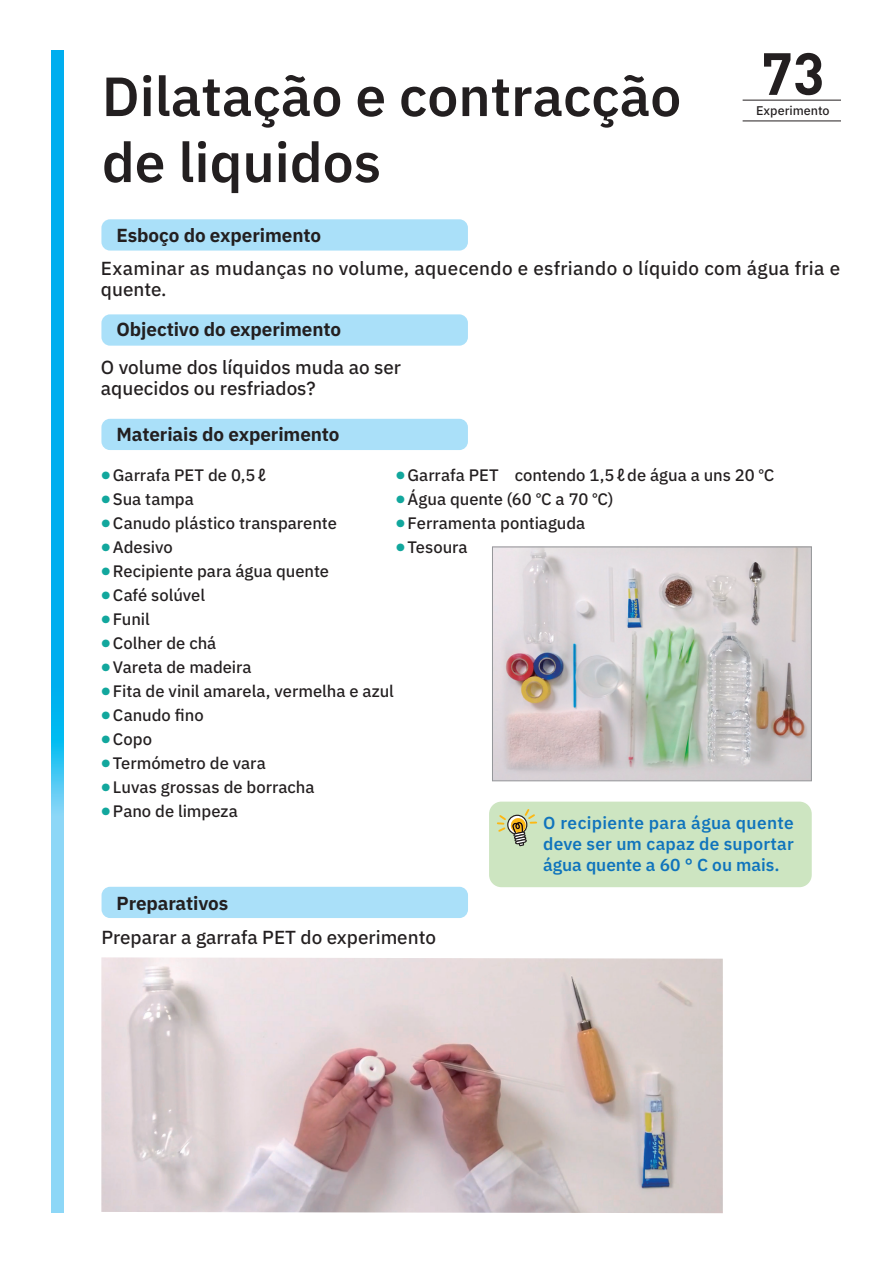
<style>
.page{position:relative;width:893px;height:1263px;background:#fff}
.page>*{position:absolute;margin:0;border:0;box-sizing:border-box;transform-origin:0 0}
.t1{font:700 58.5px "DIN";color:#231f20}
.t2{font:52.5px/66px "IBM Plex Sans JP Sm Bld";color:#231f20}
.t3{font:18px/21px "IBM Plex Sans JP Medm";color:#231f20}
.t4{font:700 18px "IBM Plex Sans JP";letter-spacing:-.005em;color:#231f20}
.t5{font:18px/21px "IBM Plex Sans JP Medm";letter-spacing:.02em;color:#231f20}
.t6{font:16.5px/21px "IBM Plex Sans JP Sm Bld";letter-spacing:.01em;color:#1074bc;text-align:justify}
.t7{font:15.9px "IBM Plex Sans JP Medm";color:#231f20}
.t8{font:12px "IBM Plex Sans JP Medm";color:#231f20}
</style>
<div class="page">
<svg style="left:51px;top:50px;width:13px;height:1162px;background:#34bef2"></svg>
<img style="left:494px;top:549px;width:316px;height:230px">
<div style="left:492px;top:547px;width:320px;height:234px;border:1px solid #95979a"></div>
<img style="left:101px;top:957px;width:622px;height:256px">
<hr style="left:743px;top:100px;width:98px;height:1px;background:#231f20">
<hr style="left:743px;top:121px;width:98px;height:1px;background:#231f20">
<div style="left:489px;top:802px;width:323px;height:85px;background:#cde5c1;border-radius:12px"></div>
<svg style="left:497px;top:809px;width:40px;height:38px"></svg>
<div style="left:101px;top:314px;width:367px;height:32px;background:#aae0f9;border-radius:9px"></div>
<div style="left:101px;top:219px;width:367px;height:32px;background:#aae0f9;border-radius:9px"></div>
<div style="left:101px;top:419px;width:367px;height:31px;background:#aae0f9;border-radius:9px"></div>
<div style="left:102px;top:887px;width:366px;height:31px;background:#aae0f9;border-radius:9px"></div>
<h2 class="t2" style="left:102px;top:60px;width:581px">Dilatação e contracção de liquidos</h2>
<p class="t4" style="left:117px;top:221px;width:206px">Esboço do experimento</p>
<h1 class="t1" style="left:761px;top:35px;width:65px">73</h1>
<p class="t8" style="left:756px;top:102px;width:75px">Experimento</p>
<p class="t5" style="left:101px;top:257px;width:741px">Examinar as mudanças no volume, aquecendo e esfriando o líquido com água fria e quente.</p>
<p class="t4" style="left:117px;top:316px;width:226px">Objectivo do experimento</p>
<p class="t3" style="left:101px;top:355px;width:302px">O volume dos líquidos muda ao ser aquecidos ou resfriados?</p>
<p class="t4" style="left:117px;top:421px;width:225px">Materiais do experimento</p>
<p class="t7" style="left:396px;top:464px;width:380px"><sup>●</sup> Garrafa PET　contendo 1,5ℓde água a uns 20 ℃</p>
<p class="t7" style="left:396px;top:488px;width:219px"><sup>●</sup> Água quente (60 ℃ a 70 ℃)</p>
<p class="t7" style="left:396px;top:512px;width:191px"><sup>●</sup> Ferramenta pontiaguda</p>
<p class="t7" style="left:396px;top:536px;width:73px"><sup>●</sup> Tesoura</p>
<p class="t7" style="left:101px;top:464px;width:170px"><sup>●</sup> Garrafa PET de 0,5ℓ</p>
<p class="t7" style="left:101px;top:488px;width:94px"><sup>●</sup> Sua tampa</p>
<p class="t7" style="left:101px;top:512px;width:237px"><sup>●</sup> Canudo plástico transparente</p>
<p class="t7" style="left:101px;top:536px;width:73px"><sup>●</sup> Adesivo</p>
<p class="t7" style="left:101px;top:560px;width:229px"><sup>●</sup> Recipiente para água quente</p>
<p class="t7" style="left:101px;top:584px;width:106px"><sup>●</sup> Café solúvel</p>
<p class="t7" style="left:101px;top:608px;width:50px"><sup>●</sup> Funil</p>
<p class="t7" style="left:101px;top:632px;width:117px"><sup>●</sup> Colher de chá</p>
<p class="t7" style="left:101px;top:656px;width:152px"><sup>●</sup> Vareta de madeira</p>
<p class="t7" style="left:101px;top:680px;width:294px"><sup>●</sup> Fita de vinil amarela, vermelha e azul</p>
<p class="t7" style="left:101px;top:704px;width:104px"><sup>●</sup> Canudo fino</p>
<p class="t7" style="left:101px;top:728px;width:53px"><sup>●</sup> Copo</p>
<p class="t7" style="left:101px;top:752px;width:166px"><sup>●</sup> Termómetro de vara</p>
<p class="t7" style="left:101px;top:776px;width:215px"><sup>●</sup> Luvas grossas de borracha</p>
<p class="t7" style="left:101px;top:800px;width:138px"><sup>●</sup> Pano de limpeza</p>
<p class="t6" style="left:543px;top:811px;width:252px">O recipiente para água quente deve ser um capaz de suportar água quente a 60 °C ou mais.</p>
<p class="t4" style="left:117px;top:890px;width:113px">Preparativos</p>
<p class="t3" style="left:101px;top:926px;width:336px">Preparar a garrafa PET do experimento</p>
</div>
